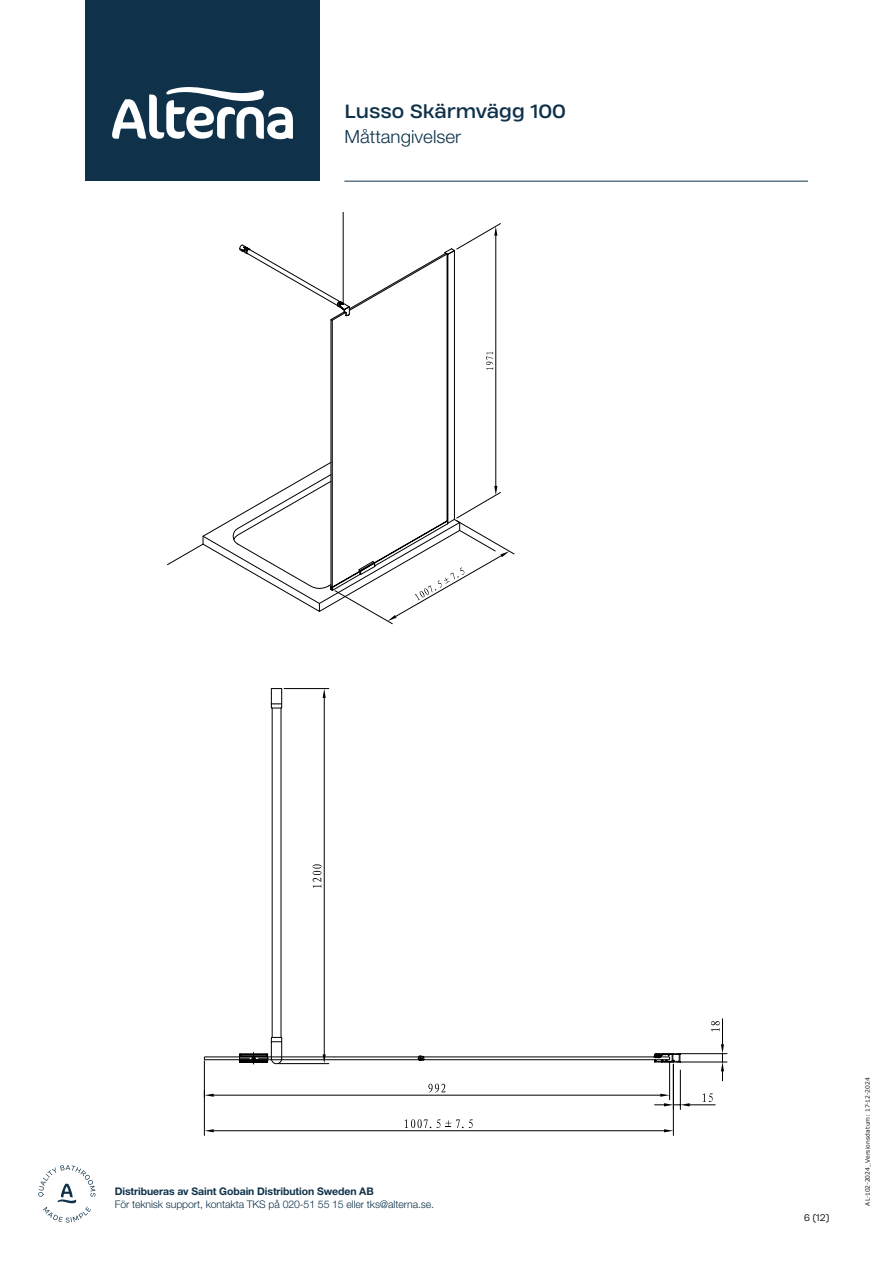
<style>
.page{position:relative;width:893px;height:1263px;background:#fff}
.page>*{position:absolute;margin:0;border:0;box-sizing:border-box;transform-origin:0 0}
.t1{font:18px "Heading Now 74";color:#0f324a;scale:1.04 1}
.t2{font:300 18px "Helvetica Neue LT Std";color:#0f324a;scale:1.04 1}
.t3{font:300 10.5px "Helvetica Neue LT Std";letter-spacing:-.01em;color:#0f324a}
.t4{font:700 10.5px "Helvetica Neue LT Std";letter-spacing:-.01em;color:#0f324a}
.t5{font:9px "Heading Now 73";color:#1d1d1b}
.t6{font:6px "Verdana";letter-spacing:.015em;color:#1d1d1b}
</style>
<div class="page">
<svg style="left:38px;top:1165px;width:58px;height:57px"></svg>
<div style="left:85px;top:0;width:235px;height:181px;background:#0f324a"></div>
<svg style="left:112px;top:87px;width:181px;height:52px"></svg>
<hr style="left:344px;top:181px;width:464px;height:1px;background:#0f324a">
<svg style="left:167px;top:212px;width:561px;height:924px"></svg>
<hr style="left:669px;top:1061px;width:1px;height:39px;background:#000">
<hr style="left:214px;top:1095px;width:446px;height:1px;background:#000">
<svg style="left:655px;top:1093px;width:60px;height:13px"></svg>
<svg style="left:204px;top:1090px;width:10px;height:7px"></svg>
<svg style="left:428px;top:1084px;width:17px;height:8px"></svg>
<hr style="left:272px;top:708px;width:1px;height:329px;background:#000">
<hr style="left:281px;top:708px;width:1px;height:329px;background:#000">
<svg style="left:204px;top:1037px;width:477px;height:27px"></svg>
<svg style="left:271px;top:688px;width:11px;height:21px"></svg>
<hr style="left:676px;top:1053px;width:51px;height:1px;background:#000">
<hr style="left:676px;top:1062px;width:51px;height:1px;background:#000">
<svg style="left:711px;top:1019px;width:13px;height:62px"></svg>
<h1 class="t1" style="left:344px;top:98px;width:215px">Lusso Skärmvägg 100</h1>
<h1 class="t2" style="left:344px;top:126px;width:114px">Måttangivelser</h1>
<p class="t4" style="left:115px;top:1185px;width:260px">Distribueras av Saint Gobain Distribution Sweden AB</p>
<p class="t3" style="left:115px;top:1197px;width:321px">För teknisk support, kontakta TKS på 020-51 55 15 eller tks@alterna.se.</p>
<p class="t5" style="left:804px;top:1211px;width:27px">6 (12)</p>
<p class="t6" style="left:864px;top:1205px;width:130px;rotate:-90deg">AL-102-2024_Versionsdatum: 17-12-2024</p>
</div>
